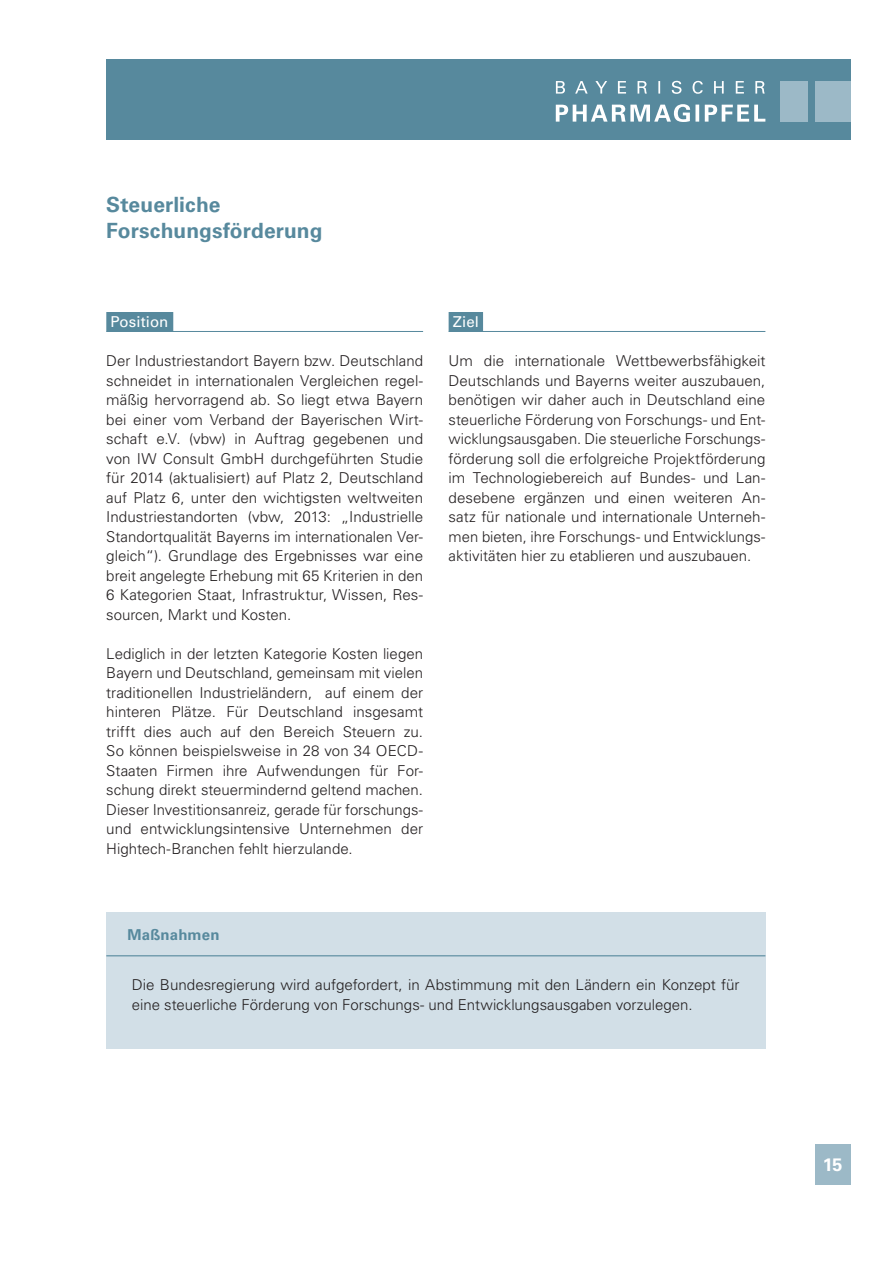
<style>
.page{position:relative;width:893px;height:1263px;background:#fff}
.page>*{position:absolute;margin:0;border:0;box-sizing:border-box;transform-origin:0 0}
.t1{font:700 21px/25.5px "Univers LT";letter-spacing:.005em;color:#57899d}
.t2{font:700 18px "Univers LT";color:#fff}
.t3{font:300 15px/19.5px "Univers LT";color:#231f20;text-align:justify}
.t4{font:15px "Univers LT";letter-spacing:.005em;color:#fff}
.t5{font:700 15px "Univers LT";letter-spacing:.01em;color:#57899d}
</style>
<div class="page">
<div style="left:106px;top:60px;width:744px;height:80px;background:#57899d"></div>
<div style="left:815px;top:1144px;width:35px;height:41px;background:#9cb9c7"></div>
<div style="left:780px;top:81px;width:28px;height:41px;background:#9cb9c7"></div>
<div style="left:815px;top:81px;width:35px;height:41px;background:#9cb9c7"></div>
<hr style="left:106px;top:331px;width:317px;height:1px;background:#57899d">
<hr style="left:449px;top:331px;width:316px;height:1px;background:#57899d">
<svg style="left:556px;top:104px;width:209px;height:18px"></svg>
<svg style="left:556px;top:81px;width:209px;height:13px"></svg>
<div style="left:106px;top:312px;width:67px;height:19px;background:#57899d"></div>
<div style="left:449px;top:312px;width:34px;height:19px;background:#57899d"></div>
<div style="left:106px;top:912px;width:659px;height:137px;background:#d2dfe7"></div>
<hr style="left:106px;top:955px;width:659px;height:1px;background:#57899d">
<h3 class="t1" style="left:106px;top:192px;width:218px">Steuerliche<br>Forschungsförderung</h3>
<p class="t4" style="left:111px;top:313px;width:59px">Position</p>
<p class="t3" style="left:106px;top:351px;width:318px">Der Industriestandort Bayern bzw. Deutschland schneidet in internationalen Vergleichen regel&shy;mäßig hervorragend ab. So liegt etwa Bayern bei einer vom Verband der Bayerischen Wirt&shy;schaft e.V. (vbw) in Auftrag gegebenen und von IW Consult GmbH durchgeführten Studie für 2014 (aktualisiert) auf Platz 2, Deutschland auf Platz 6, unter den wichtigsten weltweiten Industriestandorten (vbw, 2013: „Industrielle Standortqualität Bayerns im internationalen Ver&shy;gleich“). Grundlage des Ergebnisses war eine breit angelegte Erhebung mit 65 Kriterien in den 6 Kategorien Staat, Infrastruktur, Wissen, Res&shy;sourcen, Markt und Kosten.</p>
<p class="t3" style="left:106px;top:643px;width:318px">Lediglich in der letzten Kategorie Kosten liegen Bayern und Deutschland, gemeinsam mit vielen traditionellen Industrieländern, auf einem der hinteren Plätze. Für Deutschland insgesamt trifft dies auch auf den Bereich Steuern zu.<br>So können beispielsweise in 28 von 34 OECD-Staaten Firmen ihre Aufwendungen für For&shy;schung direkt steuermindernd geltend machen.<br>Dieser Investitionsanreiz, gerade für forschungs&shy;und entwicklungsintensive Unternehmen der Hightech-Branchen fehlt hierzulande.</p>
<p class="t4" style="left:453px;top:313px;width:28px">Ziel</p>
<p class="t3" style="left:449px;top:351px;width:318px">Um die internationale Wettbewerbsfähigkeit Deutschlands und Bayerns weiter auszubauen, benötigen wir daher auch in Deutschland eine steuerliche Förderung von Forschungs- und Ent&shy;wicklungsausgaben. Die steuerliche Forschungs&shy;förderung soll die erfolgreiche Projektförderung im Technologiebereich auf Bundes- und Lan&shy;desebene ergänzen und einen weiteren An&shy;satz für nationale und internationale Unterneh&shy;men bieten, ihre Forschungs- und Entwicklungs&shy;aktivitäten hier zu etablieren und auszubauen.</p>
<p class="t5" style="left:128px;top:926px;width:94px">Maßnahmen</p>
<p class="t3" style="left:132px;top:975px;width:609px">Die Bundesregierung wird aufgefordert, in Abstimmung mit den Ländern ein Konzept für eine steuerliche Förderung von Forschungs- und Entwicklungsausgaben vorzulegen.</p>
<p class="t2" style="left:823px;top:1154px;width:21px">15</p>
</div>
